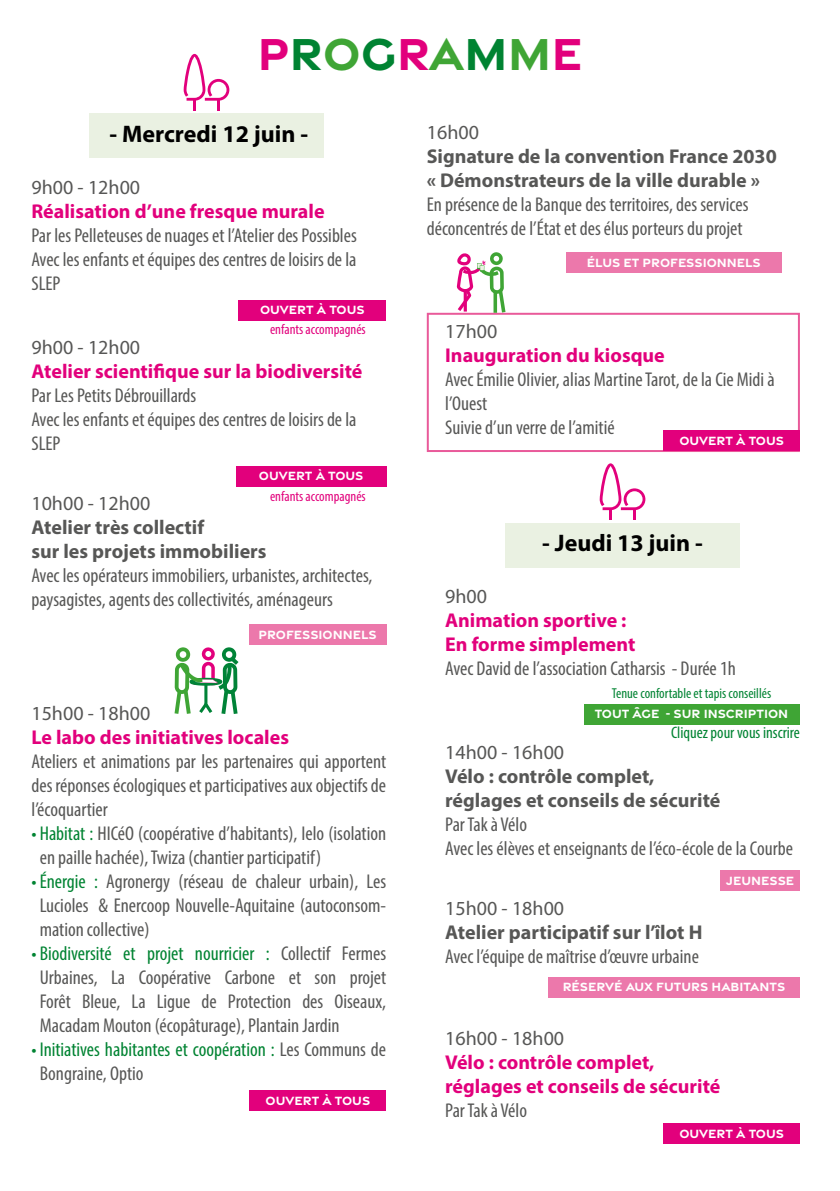
<style>
.page{position:relative;width:840px;height:1191px;background:#fff}
.page>*{position:absolute;margin:0;border:0;box-sizing:border-box;transform-origin:0 0}
.t1{font:700 48.4px "Gravesend Sans";color:#e2007c}
.t2{font:700 24px "Myriad Pro";color:#000}
.t3{font:condensed 20px/24px "Myriad Pro";color:#575756}
.t4{font:700 20px/24px "Myriad Pro";color:#e2007c}
.t5{font:700 20px/24px "Myriad Pro";color:#575756}
.t6{font:20px "Myriad Pro";color:#575756}
.t7{font:condensed 20px/24px "Myriad Pro";color:#008332}
.t8{font:condensed 16.6px "Myriad Pro";color:#008332}
.t9{font:condensed 14.4px "Myriad Pro";color:#e2007c}
.t10{font:condensed 14.4px "Myriad Pro";color:#008332}
.t11{font:700 12.8px "Gravesend Sans";color:#fff}
.s1{color:#008332}
.s2{color:#3fa535}
.s3{color:#575756}
</style>
<div class="page">
<div style="left:426px;top:313px;width:373px;height:139px;border:2px solid #e95a9a"></div>
<div style="left:89px;top:114px;width:234px;height:44px;background:#eaf1e2"></div>
<svg style="left:183px;top:54px;width:46px;height:56px"></svg>
<div style="left:505px;top:523px;width:234px;height:44px;background:#eaf1e2"></div>
<svg style="left:599px;top:463px;width:46px;height:57px"></svg>
<div style="left:238px;top:300px;width:148px;height:20px;background:#e2007c"></div>
<div style="left:236px;top:466px;width:150px;height:20px;background:#e2007c"></div>
<div style="left:249px;top:624px;width:137px;height:20px;background:#ec78ab"></div>
<div style="left:566px;top:252px;width:215px;height:21px;background:#ec78ab"></div>
<div style="left:719px;top:870px;width:80px;height:21px;background:#ec78ab"></div>
<div style="left:547px;top:976px;width:252px;height:21px;background:#ec78ab"></div>
<div style="left:663px;top:1123px;width:136px;height:20px;background:#e2007c"></div>
<div style="left:663px;top:431px;width:136px;height:20px;background:#e2007c"></div>
<div style="left:249px;top:1090px;width:137px;height:20px;background:#e2007c"></div>
<svg style="left:453px;top:252px;width:54px;height:62px"></svg>
<svg style="left:174px;top:647px;width:64px;height:67px"></svg>
<div style="left:583px;top:704px;width:215px;height:20px;background:#3fa535"></div>
<h1 class="t1" style="left:257px;top:22px;width:326px">P<span class="s1">R</span><span class="s2">O</span><span class="s1">G</span>R<span class="s2">A</span><span class="s1">M</span><span class="s2">M</span>E</h1>
<p class="t2" style="left:109px;top:118px;width:200px">- Mercredi 12 juin -</p>
<p class="t6" style="left:31px;top:175px;width:110px">9h00 - 12h00</p>
<p class="t4" style="left:31px;top:198px;width:294px">Réalisation d’une fresque murale</p>
<p class="t3" style="left:31px;top:223px;width:327px;text-align:justify">Par les Pelleteuses de nuages et l’Atelier des Possibles Avec les enfants et équipes des centres de loisirs de la SLEP</p>
<p class="t11" style="left:260px;top:302px;width:106px">OUVERT À TOUS</p>
<p class="t6" style="left:31px;top:335px;width:110px">9h00 - 12h00</p>
<p class="t4" style="left:31px;top:358px;width:332px">Atelier scientifique sur la biodiversité</p>
<p class="t3" style="left:31px;top:383px;width:326px">Par Les Petits Débrouillards<br>Avec les enfants et équipes des centres de loisirs de la<br>SLEP</p>
<p class="t11" style="left:259px;top:468px;width:106px">OUVERT À TOUS</p>
<p class="t6" style="left:31px;top:491px;width:120px">10h00 - 12h00</p>
<p class="t5" style="left:31px;top:515px;width:236px">Atelier très collectif<br>sur les projets immobiliers</p>
<p class="t3" style="left:31px;top:563px;width:342px">Avec les opérateurs immobiliers, urbanistes, architectes, paysagistes, agents des collectivités, aménageurs</p>
<p class="t11" style="left:258px;top:626px;width:120px">PROFESSIONNELS</p>
<p class="t9" style="left:270px;top:320px;width:97px">enfants accompagnés</p>
<p class="t9" style="left:270px;top:487px;width:97px">enfants accompagnés</p>
<p class="t6" style="left:31px;top:701px;width:120px">15h00 - 18h00</p>
<p class="t4" style="left:31px;top:725px;width:259px">Le labo des initiatives locales</p>
<p class="t3" style="left:31px;top:749px;width:356px;text-align:justify">Ateliers et animations par les partenaires qui apportent des réponses écologiques et participatives aux objectifs de l’écoquartier</p>
<p class="t3" style="left:40px;top:821px;width:348px;text-indent:-8px"><span class="s1">• Habitat :</span> HICéO (coopérative d’habitants), Ielo (isolation en paille hachée), Twiza (chantier participatif)</p>
<p class="t3" style="left:40px;top:869px;width:348px;text-align:justify;text-indent:-8px"><span class="s1">• Énergie :</span> Agronergy (réseau de chaleur urbain), Les Lucioles &amp; Enercoop Nouvelle-Aquitaine (autoconsom&shy;mation collective)</p>
<p class="t3" style="left:40px;top:941px;width:348px;text-align:justify;text-indent:-8px"><span class="s1">• Biodiversité et projet nourricier :</span> Collectif Fermes Urbaines, La Coopérative Carbone et son projet Forêt Bleue, La Ligue de Protection des Oiseaux, Macadam Mouton (écopâturage), Plantain Jardin</p>
<p class="t7" style="left:40px;top:1037px;width:348px;text-indent:-8px">• Initiatives habitantes et coopération : <span class="s3">Les Communs de<br>Bongraine, Optio</span></p>
<p class="t11" style="left:265px;top:1092px;width:106px">OUVERT À TOUS</p>
<p class="t6" style="left:426px;top:120px;width:54px">16h00</p>
<p class="t5" style="left:426px;top:143px;width:351px">Signature de la convention France 2030 « Démonstrateurs de la ville durable »</p>
<p class="t3" style="left:426px;top:192px;width:323px">En présence de la Banque des territoires, des services déconcentrés de l’État et des élus porteurs du projet</p>
<p class="t11" style="left:586px;top:254px;width:175px">ÉLUS ET PROFESSIONNELS</p>
<p class="t6" style="left:445px;top:319px;width:54px">17h00</p>
<p class="t4" style="left:445px;top:342px;width:221px">Inauguration du kiosque</p>
<p class="t3" style="left:445px;top:367px;width:331px">Avec Émilie Olivier, alias Martine Tarot, de la Cie Midi à l’Ouest<br>Suivie d’un verre de l’amitié</p>
<p class="t11" style="left:679px;top:432px;width:106px">OUVERT À TOUS</p>
<p class="t2" style="left:542px;top:527px;width:162px">- Jeudi 13 juin -</p>
<p class="t6" style="left:445px;top:583px;width:43px">9h00</p>
<p class="t4" style="left:445px;top:607px;width:192px">Animation sportive :<br>En forme simplement</p>
<p class="t3" style="left:445px;top:656px;width:292px">Avec David de l’association Catharsis - Durée 1h</p>
<p class="t10" style="left:611px;top:684px;width:161px">Tenue confortable et tapis conseillés</p>
<p class="t11" style="left:594px;top:705px;width:195px">TOUT ÂGE - SUR INSCRIPTION</p>
<p class="t8" style="left:670px;top:723px;width:130px">Cliquez pour vous inscrire</p>
<p class="t6" style="left:445px;top:739px;width:120px">14h00 - 16h00</p>
<p class="t5" style="left:445px;top:763px;width:276px">Vélo : contrôle complet, réglages et conseils de sécurité</p>
<p class="t3" style="left:445px;top:812px;width:349px">Par Tak à Vélo<br>Avec les élèves et enseignants de l’éco-école de la Courbe</p>
<p class="t11" style="left:725px;top:872px;width:70px">JEUNESSE</p>
<p class="t6" style="left:445px;top:896px;width:120px">15h00 - 18h00</p>
<p class="t5" style="left:445px;top:919px;width:258px">Atelier participatif sur l’îlot H</p>
<p class="t3" style="left:445px;top:944px;width:255px">Avec l’équipe de maîtrise d’œuvre urbaine</p>
<p class="t11" style="left:562px;top:978px;width:224px">RÉSERVÉ AUX FUTURS HABITANTS</p>
<p class="t6" style="left:445px;top:1026px;width:120px">16h00 - 18h00</p>
<p class="t4" style="left:445px;top:1049px;width:276px">Vélo : contrôle complet, réglages et conseils de sécurité</p>
<p class="t3" style="left:445px;top:1098px;width:83px">Par Tak à Vélo</p>
<p class="t11" style="left:679px;top:1125px;width:106px">OUVERT À TOUS</p>
</div>
